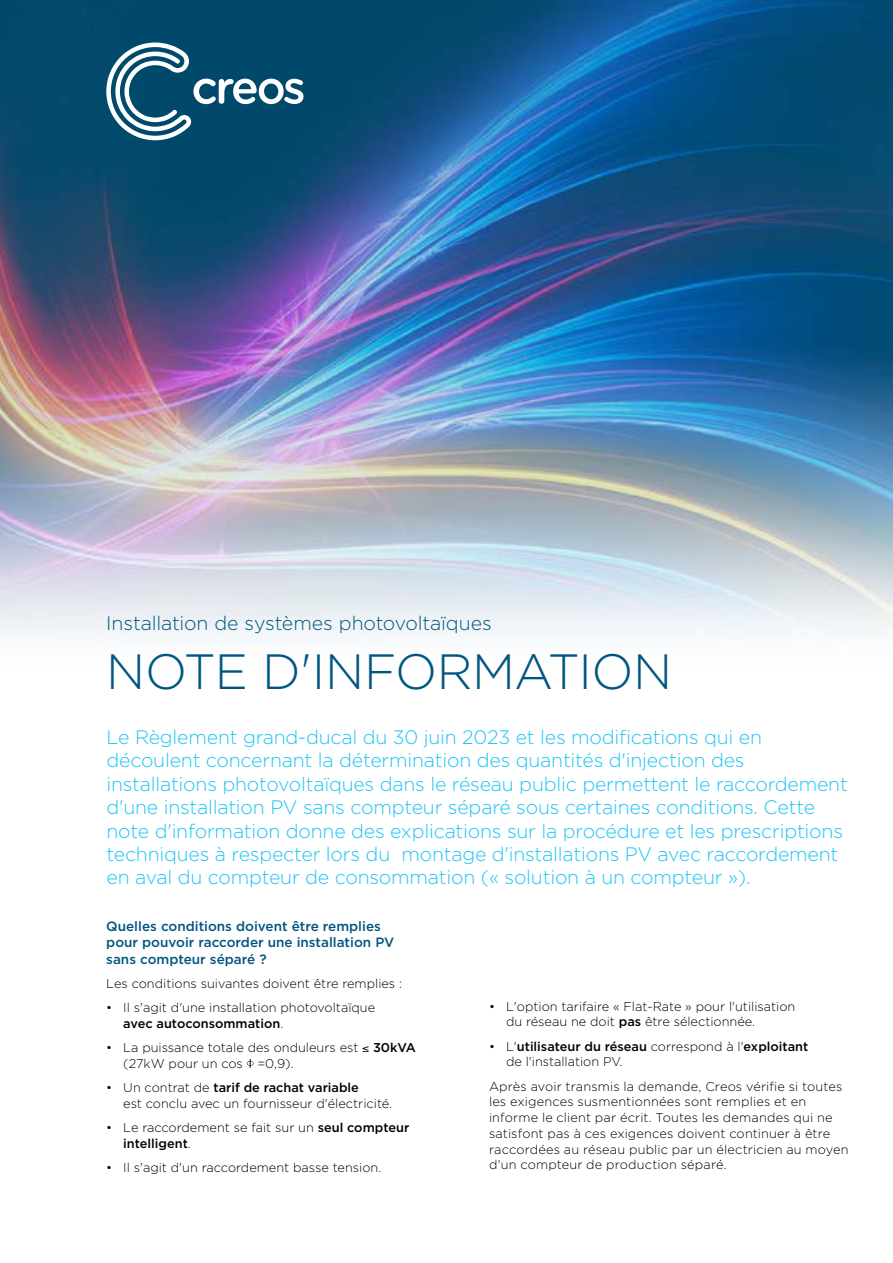
<style>
.page{position:relative;width:893px;height:1263px;background:#fff}
.page>*{position:absolute;margin:0;border:0;box-sizing:border-box;transform-origin:0 0}
.t1{font:300 49.5px "Gotham";letter-spacing:-.01em;color:#005581}
.t2{font:300 19.5px/23.4px "Gotham";letter-spacing:-.01em;color:#20c4f4}
.t3{font:300 19.5px "Gotham";letter-spacing:-.005em;color:#005581}
.t4{font:500 13.5px/16.5px "Gotham";color:#005581}
.t5{font:300 12.75px/15.8px "Gotham";color:#000}
.s1{font-weight:500}
</style>
<div class="page">
<img style="left:0;top:0;width:893px;height:1064px">
<svg style="left:106px;top:43px;width:197px;height:97px"></svg>
<svg style="left:247px;top:1059px;width:7px;height:9px"></svg>
<h2 class="t3" style="left:106px;top:611px;width:387px">Installation de systèmes photovoltaïques</h2>
<h1 class="t1" style="left:106px;top:641px;width:568px">NOTE D'INFORMATION</h1>
<p class="t2" style="left:106px;top:725px;width:743px">Le Règlement grand-ducal du 30 juin 2023 et les modifications qui en découlent concernant la détermination des quantités d'injection des installations photovoltaïques dans le réseau public permettent le raccordement d'une installation PV sans compteur séparé sous certaines conditions. Cette note d'information donne des explications sur la procédure et les prescriptions techniques à respecter lors du montage d'installations PV avec raccordement en aval du compteur de consommation (« solution à un compteur »).</p>
<p class="t4" style="left:106px;top:917px;width:290px">Quelles conditions doivent être remplies pour pouvoir raccorder une installation PV sans compteur séparé ?</p>
<p class="t5" style="left:106px;top:975px;width:297px">Les conditions suivantes doivent être remplies :</p>
<p class="t5" style="left:123px;top:999px;width:253px;text-indent:-17px">• Il s'agit d'une installation photovoltaïque <span class="s1">avec autoconsommation</span>.</p>
<p class="t5" style="left:123px;top:1039px;width:294px;text-indent:-17px">• La puissance totale des onduleurs est ≤ <span class="s1">30kVA </span>(27kW pour un cos =0,9).</p>
<p class="t5" style="left:123px;top:1079px;width:270px;text-indent:-17px">• Un contrat de <span class="s1">tarif de rachat variable<br></span>est conclu avec un fournisseur d'électricité.</p>
<p class="t5" style="left:123px;top:1119px;width:287px;text-indent:-17px">• Le raccordement se fait sur un <span class="s1">seul compteur intelligent</span>.</p>
<p class="t5" style="left:106px;top:1159px;width:276px">• Il s'agit d'un raccordement basse tension.</p>
<p class="t5" style="left:506px;top:998px;width:291px;text-indent:-17px">• L'option tarifaire « Flat-Rate » pour l'utilisation du réseau ne doit <span class="s1">pas</span> être sélectionnée.</p>
<p class="t5" style="left:506px;top:1038px;width:304px;text-indent:-17px">• L'<span class="s1">utilisateur du réseau</span> correspond à l'<span class="s1">exploitant </span>de l'installation PV.</p>
<p class="t5" style="left:489px;top:1078px;width:361px">Après avoir transmis la demande, Creos vérifie si toutes les exigences susmentionnées sont remplies et en informe le client par écrit. Toutes les demandes qui ne satisfont pas à ces exigences doivent continuer à être raccordées au réseau public par un électricien au moyen d'un compteur de production séparé.</p>
</div>
